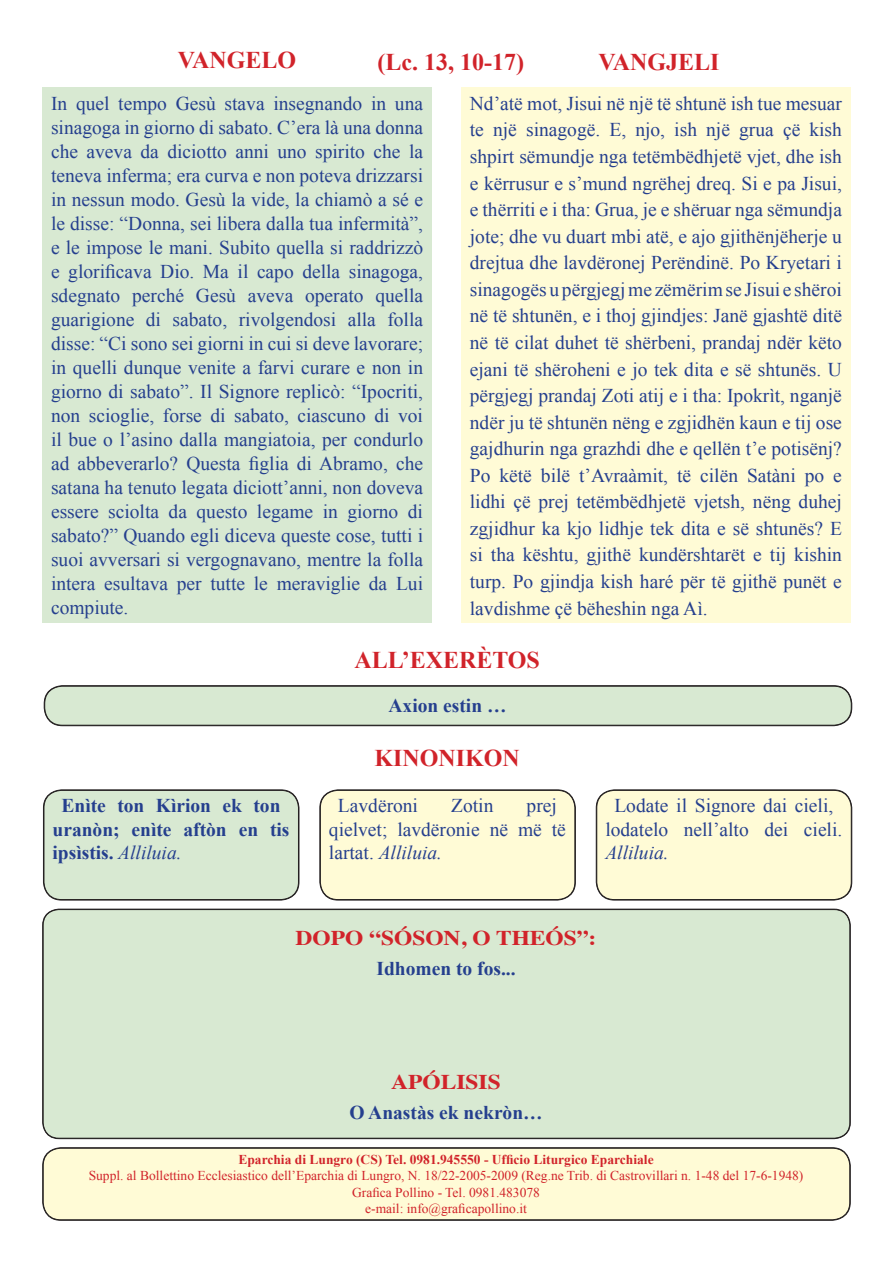
<style>
.page{position:relative;width:893px;height:1263px;background:#fff}
.page>*{position:absolute;margin:0;border:0;box-sizing:border-box;transform-origin:0 0}
.Normale{font:700 24px "Times New Roman";color:#d1232a}
.Titolo_1{font:700 21px "Times";color:#d1232a;scale:1.12 1}
.Corpo_del_testo{font:19.5px/24px "Times New Roman";color:#253f8e;text-align:justify}
.Normale-2{font:19.5px/23.4px "Times New Roman";color:#253f8e}
.Normale-3{font:700 19.5px/23.4px "Times New Roman";color:#253f8e}
.Normale-4{font:13.5px "Times New Roman";color:#d1232a}
.Normale-5{font:700 13.5px "Times New Roman";color:#d1232a}
.s1{font-style:italic}
.s2{font-weight:400;font-style:italic}
</style>
<div class="page">
<div style="left:43px;top:1148px;width:807px;height:72px;background:#fffbd6;border-radius:18px"></div>
<div style="left:43px;top:1148px;width:807px;height:72px;border:1px solid #231f20;border-radius:18px"></div>
<div style="left:44px;top:790px;width:255px;height:110px;background:#d8e9d2;border-radius:18px"></div>
<div style="left:44px;top:790px;width:255px;height:110px;border:1px solid #231f20;border-radius:18px"></div>
<div style="left:320px;top:790px;width:255px;height:110px;background:#fffbd6;border-radius:18px"></div>
<div style="left:320px;top:790px;width:255px;height:110px;border:1px solid #231f20;border-radius:18px"></div>
<div style="left:596px;top:790px;width:256px;height:110px;background:#fffbd6;border-radius:18px"></div>
<div style="left:597px;top:790px;width:254px;height:110px;border:1px solid #231f20;border-radius:18px"></div>
<div style="left:43px;top:909px;width:807px;height:229px;background:#d8e9d2;border-radius:16px"></div>
<div style="left:43px;top:909px;width:807px;height:229px;border:1px solid #231f20;border-radius:16px"></div>
<div style="left:44px;top:686px;width:808px;height:39px;background:#d8e9d2;border-radius:18px"></div>
<div style="left:44px;top:685px;width:808px;height:41px;border:1px solid #231f20;border-radius:18px"></div>
<div style="left:45px;top:686px;width:806px;height:39px;border:1px solid #231f20;border-radius:18px"></div>
<div style="left:43px;top:88px;width:389px;height:535px;background:#d8e9d2"></div>
<div style="left:461px;top:88px;width:389px;height:535px;background:#fffbd6"></div>
<p class="Normale" style="left:178px;top:43px;width:120px">VANGELO</p>
<p class="Normale" style="left:377px;top:45px;width:148px">(Lc. 13, 10-17)</p>
<p class="Normale" style="left:599px;top:45px;width:122px">VANGJELI</p>
<p class="Corpo_del_testo" style="left:51px;top:91px;width:374px">In quel tempo Gesù stava insegnando in una sinagoga in giorno di sabato. C’era là una donna che aveva da diciotto anni uno spirito che la teneva inferma; era curva e non poteva drizzarsi in nessun modo. Gesù la vide, la chiamò a sé e le disse: “Donna, sei libera dalla tua infermità”, e le impose le mani. Subito quella si raddrizzò e glorificava Dio. Ma il capo della sinagoga, sdegnato perché Gesù aveva operato quella guarigione di sabato, rivolgendosi alla folla disse: “Ci sono sei giorni in cui si deve lavorare; in quelli dunque venite a farvi curare e non in giorno di sabato”. Il Signore replicò: “Ipocriti, non scioglie, forse di sabato, ciascuno di voi il bue o l’asino dalla mangiatoia, per condurlo ad abbeverarlo? Questa figlia di Abramo, che satana ha tenuto legata diciott’anni, non doveva essere sciolta da questo legame in giorno di sabato?” Quando egli diceva queste cose, tutti i suoi avversari si vergognavano, mentre la folla intera esultava per tutte le meraviglie da Lui compiute.</p>
<p class="Corpo_del_testo" style="left:470px;top:90px;width:374px;line-height:26.5px">Nd’atë mot, Jisui në një të shtunë ish tue mesuar te një sinagogë. E, njo, ish një grua çë kish shpirt sëmundje nga tetëmbëdhjetë vjet, dhe ish e kërrusur e s’mund ngrëhej dreq. Si e pa Jisui, e thërriti e i tha: Grua, je e shëruar nga sëmundja jote; dhe vu duart mbi atë, e ajo gjithënjëherje u drejtua dhe lavdëronej Perëndinë. Po Kryetari i sinagogës u përgjegj me zëmërim se Jisui e shëroi në të shtunën, e i thoj gjindjes: Janë gjashtë ditë në të cilat duhet të shërbeni, prandaj ndër këto ejani të shëroheni e jo tek dita e së shtunës. U përgjegj prandaj Zoti atij e i tha: Ipokrìt, nganjë ndër ju të shtunën nëng e zgjidhën kaun e tij ose gajdhurin nga grazhdi dhe e qellën t’e potisënj?<br>Po këtë bilë t’Avraàmit, të cilën Satàni po e lidhi çë prej tetëmbëdhjetë vjetsh, nëng duhej zgjidhur ka kjo lidhje tek dita e së shtunës? E si tha kështu, gjithë kundërshtarët e tij kishin turp. Po gjindja kish haré për të gjithë punët e lavdishme çë bëheshin nga Aì.</p>
<p class="Normale" style="left:354px;top:643px;width:187px">ALL’EXERÈTOS</p>
<p class="Normale-3" style="left:388px;top:694px;width:120px">Axion estin …</p>
<p class="Normale" style="left:375px;top:741px;width:147px">KINONIKON</p>
<p class="Normale-2" style="left:329px;top:794px;width:239px;text-indent:198px">prej qielvet; lavdëronie në më të lartat. <span class="s1">Alliluia.</span></p>
<p class="Normale-2" style="left:605px;top:794px;width:239px;text-indent:9px">Lodate il Signore dai cieli, lodatelo nell’alto dei cieli.<br><span class="s1">Alliluia.</span></p>
<p class="Normale-3" style="left:53px;top:793px;width:239px;text-indent:9px">Enìte ton Kìrion ek ton uranòn; enìte aftòn en tis ipsìstis. <span class="s2">Alliluia.</span></p>
<p class="Normale-2" style="left:338px;top:794px;width:82px">Lavdëroni</p>
<p class="Normale-2" style="left:451px;top:794px;width:44px">Zotin</p>
<p class="Titolo_1" style="left:296px;top:917px;width:270px">DOPO “SÓSON, O THEÓS”:</p>
<p class="Normale-3" style="left:376px;top:956px;width:141px">Idhomen to fos...</p>
<p class="Titolo_1" style="left:391px;top:1061px;width:99px">APÓLISIS</p>
<p class="Normale-3" style="left:349px;top:1100px;width:195px">O Anastàs ek nekròn…</p>
<p class="Normale-5" style="left:238px;top:1150px;width:417px">Eparchia di Lungro (CS) Tel. 0981.945550 - Ufficio Liturgico Eparchiale</p>
<p class="Normale-4" style="left:89px;top:1167px;width:716px">Suppl. al Bollettino Ecclesiastico dell’Eparchia di Lungro, N. 18/22-2005-2009 (Reg.ne Trib. di Castrovillari n. 1-48 del 17-6-1948)</p>
<p class="Normale-4" style="left:352px;top:1183px;width:189px">Grafica Pollino - Tel. 0981.483078</p>
<p class="Normale-4" style="left:365px;top:1199px;width:163px">e-mail: info@graficapollino.it</p>
</div>
